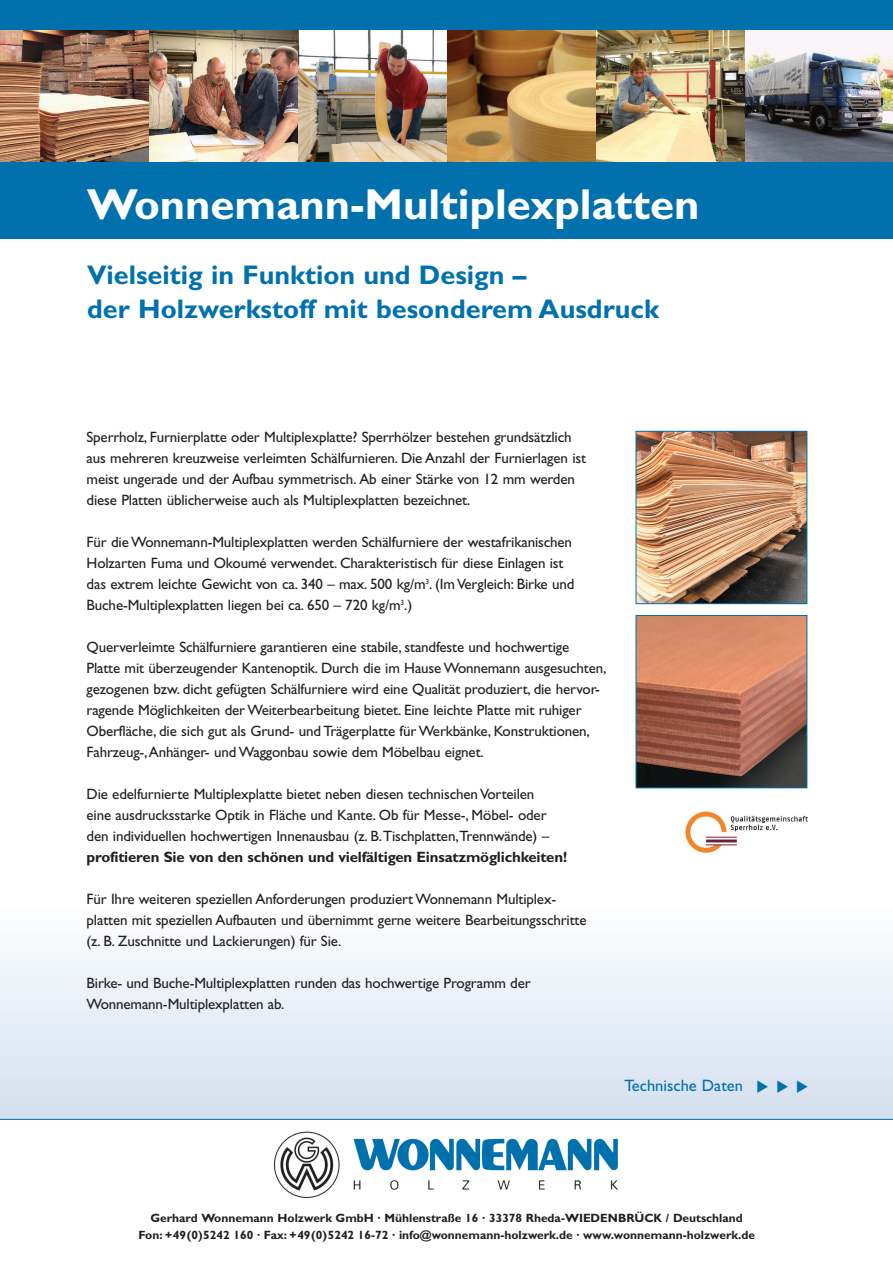
<style>
.page{position:relative;width:893px;height:1287px;background:#fff}
.page>*{position:absolute;margin:0;border:0;box-sizing:border-box;transform-origin:0 0}
.t1{font:700 43.5px "Gill Sans";color:#fff}
.t2{font:700 27px/34.5px "Gill Sans";color:#0071ad}
.t3{font:16.5px "Gill Sans";color:#0071ad}
.t4{font:15px/21px "Gill Sans";letter-spacing:-.01em;color:#231f20}
.t5{font:700 15px "Gill Sans";letter-spacing:-.01em;color:#231f20}
.t6{font:700 12px/16.5px "Gill Sans";color:#231f20;text-align:center}
</style>
<div class="page">
<div style="left:0;top:906px;width:892px;height:213px;background:linear-gradient(to bottom,#fefefe,#d4e0ee)"></div>
<img style="left:274px;top:1131px;width:344px;height:67px">
<hr style="left:0;top:1119px;width:892px;height:1px;background:#0071ad">
<img style="left:637px;top:433px;width:168px;height:169px">
<div style="left:635px;top:431px;width:172px;height:173px;border:1px solid #0071ad"></div>
<img style="left:637px;top:617px;width:168px;height:169px">
<div style="left:635px;top:615px;width:172px;height:173px;border:1px solid #0071ad"></div>
<img style="left:686px;top:811px;width:121px;height:41px">
<div style="left:0;top:1px;width:892px;height:238px;background:#0071ad"></div>
<img style="left:0;top:31px;width:150px;height:131px">
<img style="left:150px;top:31px;width:148px;height:131px">
<img style="left:298px;top:31px;width:149px;height:131px">
<img style="left:744px;top:31px;width:148px;height:131px">
<svg style="left:447px;top:31px;width:149px;height:131px;background:#ab7f46"></svg>
<img style="left:596px;top:31px;width:148px;height:131px">
<svg style="left:757px;top:1081px;width:11px;height:12px"></svg>
<svg style="left:777px;top:1081px;width:11px;height:12px"></svg>
<svg style="left:797px;top:1081px;width:10px;height:12px"></svg>
<h1 class="t1" style="left:87px;top:190px;width:613px">Wonnemann-Multiplexplatten</h1>
<h2 class="t2" style="left:87px;top:261px;width:573px">Vielseitig in Funktion und Design –<br>der Holzwerkstoff mit besonderem Ausdruck</h2>
<p class="t4" style="left:87px;top:428px;width:501px">Sperrholz, Furnierplatte oder Multiplexplatte? Sperrhölzer bestehen grundsätzlich aus mehreren kreuzweise verleimten Schälfurnieren. Die Anzahl der Furnierlagen ist meist ungerade und der Aufbau symmetrisch. Ab einer Stärke von 12 mm werden diese Platten üblicherweise auch als Multiplexplatten bezeichnet.</p>
<p class="t4" style="left:87px;top:533px;width:489px">Für die Wonnemann-Multiplexplatten werden Schälfurniere der westafrikanischen Holzarten Fuma und Okoumé verwendet. Charakteristisch für diese Einlagen ist das extrem leichte Gewicht von ca. 340 – max. 500 kg/m<sup>3</sup>. (Im Vergleich: Birke und Buche-Multiplexplatten liegen bei ca. 650 – 720 kg/m<sup>3</sup>.)</p>
<p class="t4" style="left:87px;top:638px;width:521px">Querverleimte Schälfurniere garantieren eine stabile, standfeste und hochwertige Platte mit überzeugender Kantenoptik. Durch die im Hause Wonnemann ausgesuchten, gezogenen bzw. dicht gefügten Schälfurniere wird eine Qualität produziert, die hervor&shy;ragende Möglichkeiten der Weiterbearbeitung bietet. Eine leichte Platte mit ruhiger Oberfläche, die sich gut als Grund- und Trägerplatte für Werkbänke, Konstruktionen, Fahrzeug-,Anhänger- und Waggonbau sowie dem Möbelbau eignet.</p>
<p class="t4" style="left:87px;top:785px;width:464px">Die edelfurnierte Multiplexplatte bietet neben diesen technischen Vorteilen eine ausdrucksstarke Optik in Fläche und Kante. Ob für Messe-, Möbel- oder den individuellen hochwertigen Innenausbau (z. B.Tischplatten,Trennwände) –</p>
<p class="t5" style="left:87px;top:852px;width:482px">profitieren Sie von den schönen und vielfältigen Einsatzmöglichkeiten!</p>
<p class="t4" style="left:87px;top:890px;width:501px">Für Ihre weiteren speziellen Anforderungen produziert Wonnemann Multiplex&shy;platten mit speziellen Aufbauten und übernimmt gerne weitere Bearbeitungsschritte (z. B. Zuschnitte und Lackierungen) für Sie.</p>
<p class="t4" style="left:87px;top:974px;width:445px">Birke- und Buche-Multiplexplatten runden das hochwertige Programm der<br>Wonnemann-Multiplexplatten ab.</p>
<p class="t3" style="left:624px;top:1079px;width:120px">Technische Daten</p>
<p class="t6" style="left:138px;top:1211px;width:618px">Gerhard Wonnemann Holzwerk GmbH · Mühlenstraße 16 · 33378 Rheda-WIEDENBRÜCK / Deutschland<br>Fon: +49(0)5242 160 · Fax: +49(0)5242 16-72 · info@wonnemann-holzwerk.de · www.wonnemann-holzwerk.de</p>
</div>
